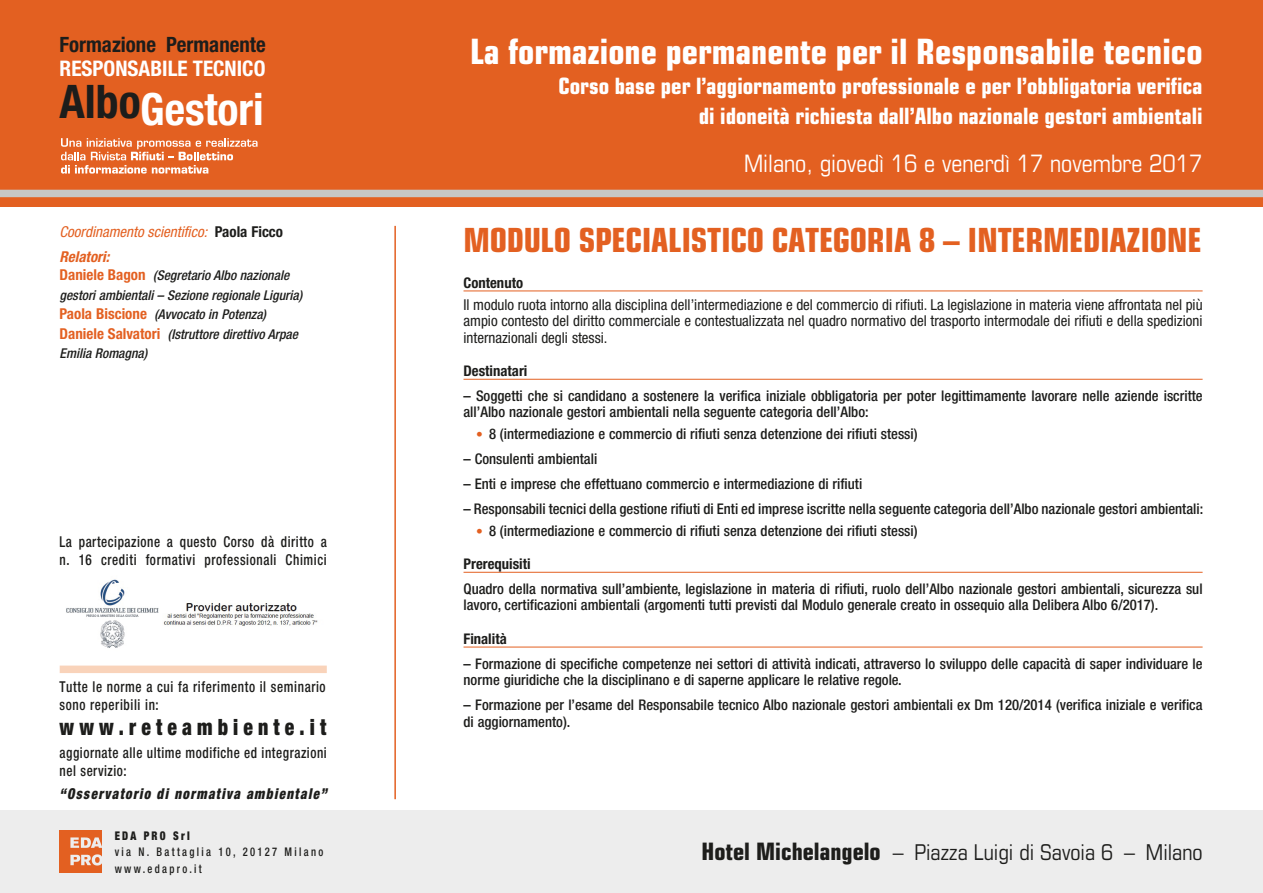
<style>
.page{position:relative;width:1263px;height:893px;background:#fff}
.page>*{position:absolute;margin:0;border:0;box-sizing:border-box;transform-origin:0 0}
.t1{font:700 condensed 44.55px "Helvetica Neue LT Std";color:#fff}
.t2{font:700 condensed 34.95px "Eurostile";color:#fff}
.t3{font:700 condensed 33.3px "Eurostile";letter-spacing:-.01em;color:#e36021}
.t4{font:condensed 24px "Eurostile";color:#fff}
.t5{font:700 condensed 22.5px/30px "Eurostile";color:#fff;text-align:right}
.t6{font:900 condensed 22.5px "Helvetica Neue LT Std";letter-spacing:.26em;color:#1d1d1b;scale:.88 1}
.t7{font:condensed 21.75px "Eurostile";color:#1d1d1b}
.t8{font:700 condensed 21.45px "Helvetica Neue LT Std";color:#fff}
.t9{font:700 condensed 21.15px "Helvetica Neue LT Std";color:#1d1d1b}
.t10{font:condensed 15px/16.5px "Helvetica Neue LT Std";color:#1d1d1b;text-align:justify}
.t11{font:500 condensed 15px/18px "Helvetica Neue LT Std";letter-spacing:.045em;color:#1d1d1b;scale:.88 1}
.t12{font:italic 900 condensed 15px "Helvetica Neue LT Std";letter-spacing:.1em;color:#1d1d1b;scale:.88 1}
.t13{font:italic condensed 15px "Helvetica Neue LT Std";color:#e36021}
.t14{font:italic 700 condensed 15px "Helvetica Neue LT Std";color:#e36021}
.t15{font:500 condensed 14.7px/16.5px "Helvetica Neue LT Std";color:#1d1d1b}
.t16{font:700 condensed 14.7px "Helvetica Neue LT Std";color:#1d1d1b}
.t17{font:italic 500 condensed 13.5px/19.5px "Helvetica Neue LT Std";color:#1d1d1b}
.t18{font:500 condensed 12px/16.8px "Helvetica Neue LT Std";letter-spacing:.22em;color:#1d1d1b;scale:.88 1}
.t19{font:900 condensed 12px "Helvetica Neue LT Std";letter-spacing:.21em;color:#1d1d1b;scale:.88 1}
.s1{font-weight:700;font-style:normal;color:#1d1d1b}
.s2{font-weight:700;font-style:normal;font-size:15px;color:#e36021}
.s3{font-weight:400;font-size:13.5px;color:#e36021}
.s4{font-weight:700;font-size:24px}
.s5{font-size:21.9px}
</style>
<div class="page">
<div style="left:0;top:811px;width:1263px;height:82px;background:#ededed"></div>
<hr style="left:394px;top:226px;width:2px;height:573px;background:#e36021">
<div style="left:60px;top:666px;width:267px;height:7px;background:#f9d3ba"></div>
<img style="left:60px;top:830px;width:42px;height:43px">
<div style="left:0;top:0;width:1263px;height:206px;background:#e36021"></div>
<div style="left:0;top:190px;width:1263px;height:7px;background:#c7c7c6"></div>
<svg style="left:61px;top:138px;width:197px;height:36px"></svg>
<img style="left:66px;top:579px;width:252px;height:69px">
<hr style="left:463px;top:291px;width:739px;height:1px;background:#e36021">
<hr style="left:463px;top:379px;width:739px;height:1px;background:#e36021">
<hr style="left:463px;top:572px;width:739px;height:1px;background:#e36021">
<hr style="left:463px;top:647px;width:739px;height:1px;background:#e36021">
<h3 class="t9" style="left:60px;top:31px;width:208px">Formazione Permanente</h3>
<h3 class="t8" style="left:60px;top:55px;width:207px">RESPONSABILE TECNICO</h3>
<h1 class="t1" style="left:60px;top:82px;width:206px"><sup>Albo</sup>Gestori</h1>
<p class="t13" style="left:60px;top:223px;width:225px">Coordinamento scientifico: <span class="s1">Paola Ficco</span></p>
<p class="t14" style="left:60px;top:247px;width:51px">Relatori:</p>
<p class="t17" style="left:60px;top:266px;width:244px"><span class="s2">Daniele Bagon</span> (Segretario Albo nazionale gestori ambientali – Sezione regionale Liguria)<br><span class="s2">Paola Biscione</span> (Avvocato in Potenza)<br><span class="s2">Daniele Salvatori</span> (Istruttore direttivo Arpae Emilia Romagna)</p>
<p class="t11" style="left:60px;top:532px;width:305px">La partecipazione a questo Corso dà diritto a n. 16 crediti formativi professionali Chimici</p>
<p class="t11" style="left:60px;top:678px;width:304px">Tutte le norme a cui fa riferimento il seminario sono reperibili in:</p>
<h3 class="t6" style="left:60px;top:714px;width:305px">www.reteambiente.it</h3>
<p class="t11" style="left:60px;top:743px;width:305px">aggiornate alle ultime modifiche ed integrazioni nel servizio:</p>
<p class="t12" style="left:60px;top:785px;width:305px">“Osservatorio di normativa ambientale”</p>
<p class="t19" style="left:115px;top:828px;width:87px">EDA PRO Srl</p>
<p class="t18" style="left:115px;top:844px;width:238px">via N. Battaglia 10, 20127 Milano www.edapro.it</p>
<h2 class="t2" style="left:470px;top:30px;width:734px">La formazione permanente per il Responsabile tecnico</h2>
<h3 class="t5" style="left:559px;top:71px;width:645px">Corso base per l’aggiornamento professionale e per l’obbligatoria verifica di idoneità richiesta dall’Albo nazionale gestori ambientali</h3>
<h3 class="t4" style="left:744px;top:149px;width:460px">Milano, giovedì 16 e venerdì 17 novembre 2017</h3>
<h3 class="t3" style="left:463px;top:219px;width:740px">MODULO SPECIALISTICO CATEGORIA 8 – INTERMEDIAZIONE</h3>
<p class="t16" style="left:463px;top:273px;width:61px">Contenuto</p>
<p class="t10" style="left:463px;top:296px;width:741px">Il modulo ruota intorno alla disciplina dell’intermediazione e del commercio di rifiuti. La legislazione in materia viene affrontata nel più ampio contesto del diritto commerciale e contestualizzata nel quadro normativo del trasporto intermodale dei rifiuti e della spedizioni internazionali degli stessi.</p>
<p class="t16" style="left:463px;top:362px;width:65px">Destinatari</p>
<p class="t15" style="left:463px;top:387px;width:741px">– Soggetti che si candidano a sostenere la verifica iniziale obbligatoria per poter legittimamente lavorare nelle aziende iscritte all’Albo nazionale gestori ambientali nella seguente categoria dell’Albo:</p>
<p class="t15" style="left:476px;top:425px;width:443px"><span class="s3">•</span> 8 (intermediazione e commercio di rifiuti senza detenzione dei rifiuti stessi)</p>
<p class="t15" style="left:463px;top:450px;width:135px">– Consulenti ambientali</p>
<p class="t15" style="left:463px;top:475px;width:400px">– Enti e imprese che effettuano commercio e intermediazione di rifiuti</p>
<p class="t15" style="left:463px;top:500px;width:741px">– Responsabili tecnici della gestione rifiuti di Enti ed imprese iscritte nella seguente categoria dell’Albo nazionale gestori ambientali:</p>
<p class="t15" style="left:476px;top:522px;width:443px"><span class="s3">•</span> 8 (intermediazione e commercio di rifiuti senza detenzione dei rifiuti stessi)</p>
<p class="t16" style="left:463px;top:555px;width:69px">Prerequisiti</p>
<p class="t15" style="left:463px;top:580px;width:740px">Quadro della normativa sull’ambiente, legislazione in materia di rifiuti, ruolo dell’Albo nazionale gestori ambientali, sicurezza sul lavoro, certificazioni ambientali (argomenti tutti previsti dal Modulo generale creato in ossequio alla Delibera Albo 6/2017).</p>
<p class="t16" style="left:463px;top:630px;width:45px">Finalità</p>
<p class="t15" style="left:463px;top:655px;width:741px">– Formazione di specifiche competenze nei settori di attività indicati, attraverso lo sviluppo delle capacità di saper individuare le norme giuridiche che la disciplinano e di saperne applicare le relative regole.</p>
<p class="t15" style="left:463px;top:697px;width:741px">– Formazione per l’esame del Responsabile tecnico Albo nazionale gestori ambientali ex Dm 120/2014 (verifica iniziale e verifica di aggiornamento).</p>
<h3 class="t7" style="left:701px;top:839px;width:502px"><span class="s4">Hotel Michelangelo</span> – Piazza Luigi di Savoia 6 <span class="s5">– Milano</span></h3>
</div>
